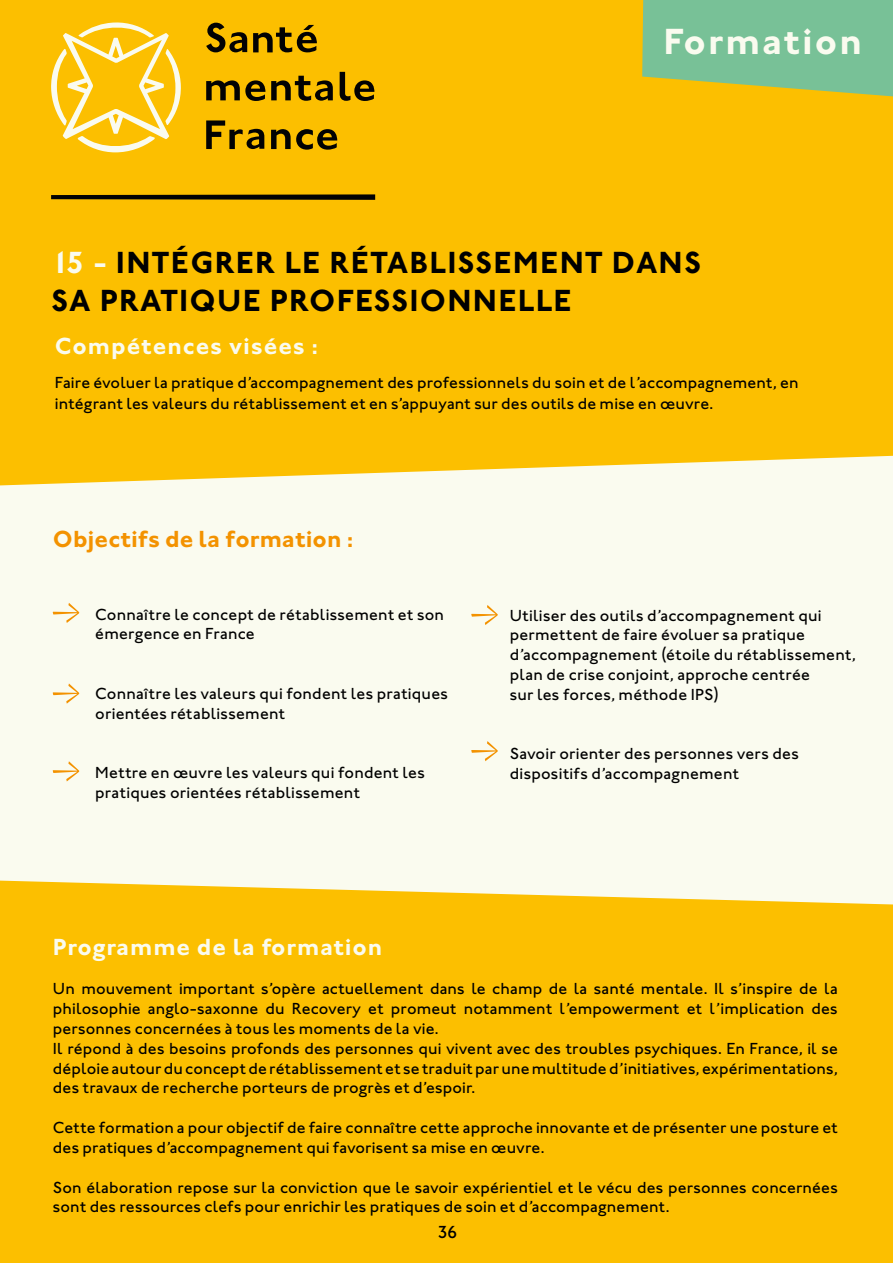
<style>
.page{position:relative;width:893px;height:1263px;background:#fff}
.page>*{position:absolute;margin:0;border:0;box-sizing:border-box;transform-origin:0 0}
.t1{font:700 37.5px "Johnston ITC Std";letter-spacing:.055em;color:#fafbef}
.t2{font:700 31.5px/37.8px "Johnston ITC Std";letter-spacing:.04em;color:#000}
.t3{font:700 24px "Johnston ITC Std";letter-spacing:.04em;color:#fafbef}
.t4{font:700 24px "Johnston ITC Std";letter-spacing:.005em;color:#f39200}
.t5{font:500 18px "Johnston ITC Std";color:#000}
.t6{font:500 16.5px/19.8px "Johnston ITC Std";letter-spacing:.01em;color:#000}
.s1{color:#fafbef}
</style>
<div class="page">
<div style="left:0;top:867px;width:893px;height:396px;background:#fcbf00"></div>
<div style="left:0;top:485px;width:893px;height:419px;background:#fafbef"></div>
<div style="left:0;top:0;width:893px;height:485px;background:#fcbf00"></div>
<svg style="left:340px;top:72px;width:34px;height:29px"></svg>
<svg style="left:206px;top:80px;width:59px;height:21px"></svg>
<svg style="left:271px;top:76px;width:62px;height:25px;background:#906d01"></svg>
<svg style="left:271px;top:129px;width:66px;height:21px"></svg>
<svg style="left:206px;top:120px;width:58px;height:29px;background:#9d7701"></svg>
<svg style="left:206px;top:23px;width:41px;height:29px"></svg>
<svg style="left:253px;top:25px;width:64px;height:27px;background:#957101"></svg>
<svg style="left:51px;top:17px;width:130px;height:135px"></svg>
<svg style="left:51px;top:194px;width:324px;height:6px;background:#342702"></svg>
<svg style="left:642px;top:0;width:251px;height:96px;background:#85c087"></svg>
<svg style="left:53px;top:603px;width:26px;height:20px"></svg>
<svg style="left:471px;top:605px;width:27px;height:20px"></svg>
<svg style="left:471px;top:741px;width:27px;height:20px"></svg>
<svg style="left:53px;top:761px;width:26px;height:20px"></svg>
<svg style="left:53px;top:683px;width:26px;height:21px"></svg>
<h1 class="t1" style="left:663px;top:19px;width:200px">Formation</h1>
<h2 class="t2" style="left:51px;top:244px;width:651px"><span class="s1">15 -</span> INTÉGRER LE RÉTABLISSEMENT DANS<br>SA PRATIQUE PROFESSIONNELLE</h2>
<h3 class="t3" style="left:55px;top:331px;width:265px">Compétences visées :</h3>
<p class="t6" style="left:55px;top:372px;width:745px;line-height:21px">Faire évoluer la pratique d’accompagnement des professionnels du soin et de l’accompagnement, en intégrant les valeurs du rétablissement et en s’appuyant sur des outils de mise en œuvre.</p>
<h3 class="t4" style="left:53px;top:524px;width:302px">Objectifs de la formation :</h3>
<p class="t6" style="left:95px;top:604px;width:350px">Connaître le concept de rétablissement et son émergence en France</p>
<p class="t6" style="left:95px;top:683px;width:354px">Connaître les valeurs qui fondent les pratiques orientées rétablissement</p>
<p class="t6" style="left:95px;top:763px;width:331px">Mettre en œuvre les valeurs qui fondent les pratiques orientées rétablissement</p>
<p class="t6" style="left:510px;top:605px;width:347px">Utiliser des outils d’accompagnement qui permettent de faire évoluer sa pratique d’accompagnement (étoile du rétablissement, plan de crise conjoint, approche centrée<br>sur les forces, méthode IPS)</p>
<p class="t6" style="left:510px;top:744px;width:291px">Savoir orienter des personnes vers des dispositifs d’accompagnement</p>
<h3 class="t3" style="left:53px;top:932px;width:331px">Programme de la formation</h3>
<p class="t6" style="left:53px;top:979px;width:786px">Un mouvement important s’opère actuellement dans le champ de la santé mentale. Il s’inspire de la philosophie anglo-saxonne du Recovery et promeut notamment l’empowerment et l’implication des personnes concernées à tous les moments de la vie.<br>Il répond à des besoins profonds des personnes qui vivent avec des troubles psychiques. En France, il se déploie autour du concept de rétablissement et se traduit par une multitude d’initiatives, expérimentations, des travaux de recherche porteurs de progrès et d’espoir.</p>
<p class="t6" style="left:53px;top:1117px;width:786px">Cette formation a pour objectif de faire connaître cette approche innovante et de présenter une posture et des pratiques d’accompagnement qui favorisent sa mise en œuvre.</p>
<p class="t6" style="left:53px;top:1177px;width:786px">Son élaboration repose sur la conviction que le savoir expérientiel et le vécu des personnes concernées sont des ressources clefs pour enrichir les pratiques de soin et d’accompagnement.</p>
<p class="t5" style="left:438px;top:1221px;width:21px">36</p>
</div>
